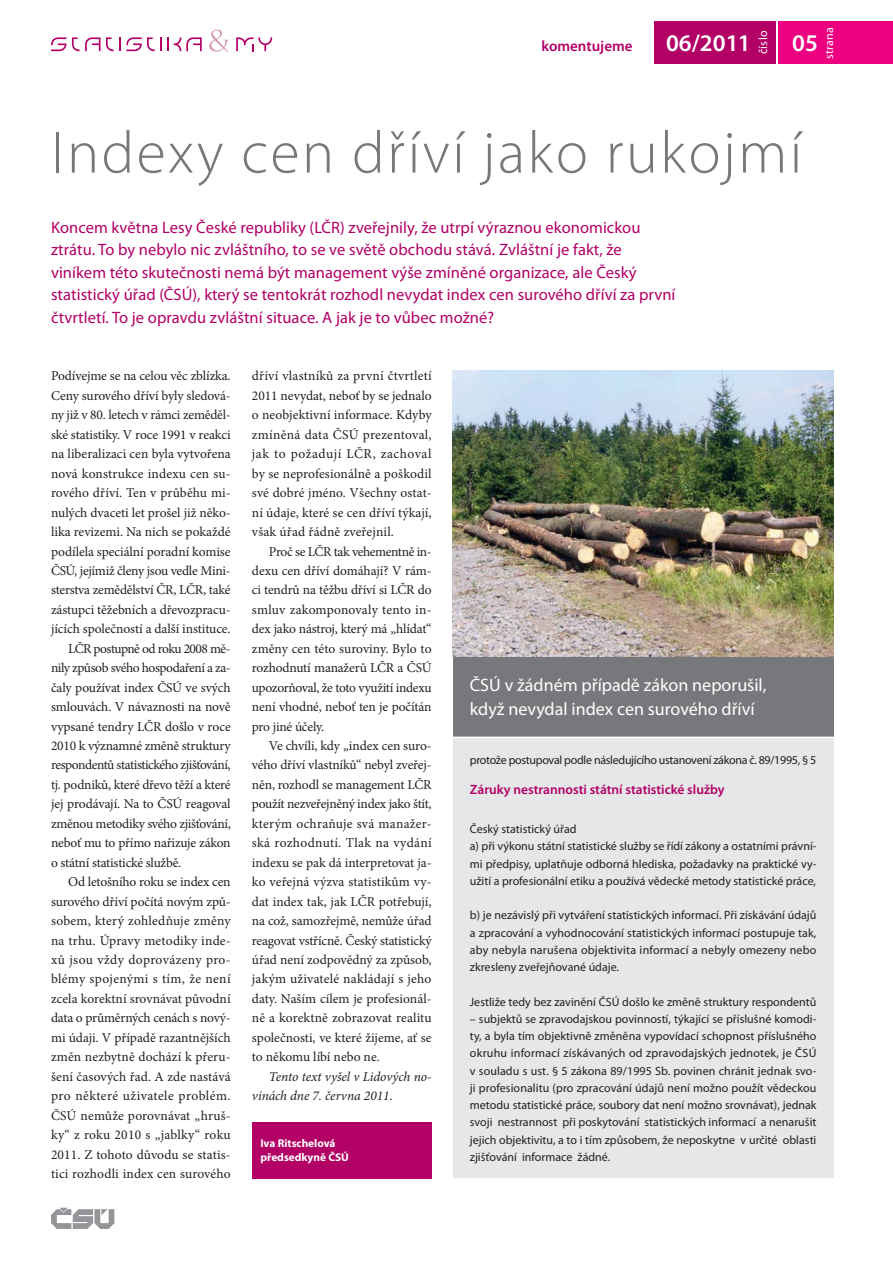
<style>
.page{position:relative;width:893px;height:1263px;background:#fff}
.page>*{position:absolute;margin:0;border:0;box-sizing:border-box;transform-origin:0 0}
.t1{font:300 60px "Myriad Pro";letter-spacing:.04em;color:#77787b}
.t2{font:600 24px "Myriad Pro";color:#fff}
.t3{font:18px/24px "Myriad Pro";color:#fff}
.t4{font:16.5px/22.5px "Myriad Pro";letter-spacing:.005em;color:#b20066}
.t5{font:600 15px "Myriad Pro";color:#b20066}
.t6{font:13.5px/19.5px "Minion Pro";letter-spacing:-.005em;color:#231f20;text-align:justify}
.t7{font:13.5px "Minion Pro";letter-spacing:.015em;color:#231f20}
.t8{font:13.5px "Minion Pro";letter-spacing:-.035em;color:#231f20}
.t9{font:13.5px "Minion Pro";letter-spacing:.03em;color:#231f20}
.t10{font:italic 13.5px/19.5px "Minion Pro";letter-spacing:-.005em;color:#231f20}
.t11{font:600 13.5px "Myriad Pro";color:#b20066}
.t12{font:13.5px "Minion Pro";letter-spacing:-.025em;color:#231f20}
.t13{font:13.5px "Minion Pro";letter-spacing:.02em;color:#231f20}
.t14{font:13.5px "Minion Pro";letter-spacing:.025em;color:#231f20}
.t15{font:13.5px "Minion Pro";letter-spacing:-.04em;color:#231f20}
.t16{font:12px/17.2px "Myriad Pro";color:#231f20;text-align:justify}
.t17{font:12px "Myriad Pro";letter-spacing:-.025em;color:#231f20}
.t18{font:12px "Myriad Pro";letter-spacing:.02em;color:#fff}
.t19{font:700 11.25px/14.2px "Myriad Pro";color:#fff}
</style>
<div class="page">
<div style="left:654px;top:21px;width:122px;height:43px;background:#b20066"></div>
<svg style="left:51px;top:1208px;width:63px;height:21px"></svg>
<svg style="left:51px;top:37px;width:15px;height:14px"></svg>
<svg style="left:168px;top:37px;width:34px;height:14px"></svg>
<svg style="left:236px;top:37px;width:36px;height:14px"></svg>
<svg style="left:72px;top:37px;width:89px;height:14px"></svg>
<svg style="left:209px;top:30px;width:21px;height:22px"></svg>
<div style="left:779px;top:21px;width:114px;height:43px;background:#ed0080"></div>
<div style="left:252px;top:1122px;width:180px;height:56px;background:#b20066"></div>
<div style="left:453px;top:738px;width:380px;height:440px;background:#e6e7e8"></div>
<div style="left:453px;top:656px;width:380px;height:81px;background:#77787b"></div>
<img style="left:453px;top:370px;width:380px;height:286px">
<p class="t5" style="left:541px;top:40px;width:93px">komentujeme</p>
<h2 class="t2" style="left:666px;top:34px;width:86px">06/2011</h2>
<p class="t18" style="left:759px;top:54px;width:25px;rotate:-90deg">číslo</p>
<h2 class="t2" style="left:792px;top:34px;width:27px">05</h2>
<p class="t18" style="left:825px;top:59px;width:34px;rotate:-90deg">strana</p>
<h1 class="t1" style="left:51px;top:130px;width:753px">Indexy cen dříví jako rukojmí</h1>
<p class="t4" style="left:51px;top:217px;width:626px">Koncem května Lesy České republiky (LČR) zveřejnily, že utrpí výraznou ekonomickou ztrátu. To by nebylo nic zvláštního, to se ve světě obchodu stává. Zvláštní je fakt, že viníkem této skutečnosti nemá být management výše zmíněné organizace, ale Český statistický úřad (ČSÚ), který se tentokrát rozhodl nevydat index cen surového dříví za první čtvrtletí. To je opravdu zvláštní situace. A jak je to vůbec možné?</p>
<p class="t6" style="left:51px;top:368px;width:181px">Podívejme se na celou věc zblízka.</p>
<p class="t6" style="left:51px;top:387px;width:181px">Ceny surového dříví byly sledová-</p>
<p class="t6" style="left:51px;top:406px;width:181px">ny již v 80. letech v rámci zeměděl-</p>
<p class="t6" style="left:51px;top:426px;width:181px">ské statistiky. V roce 1991 v reakci</p>
<p class="t6" style="left:51px;top:445px;width:181px">na liberalizaci cen byla vytvořena</p>
<p class="t7" style="left:51px;top:468px;width:181px">nová konstrukce indexu cen su-</p>
<p class="t6" style="left:51px;top:484px;width:181px">rového dříví. Ten v průběhu mi-</p>
<p class="t6" style="left:51px;top:504px;width:181px">nulých dvaceti let prošel již něko-</p>
<p class="t6" style="left:51px;top:523px;width:181px">lika revizemi. Na nich se pokaždé</p>
<p class="t6" style="left:51px;top:543px;width:181px">podílela speciální poradní komise</p>
<p class="t6" style="left:51px;top:562px;width:181px">ČSÚ, jejímiž členy jsou vedle Mini-</p>
<p class="t6" style="left:51px;top:581px;width:181px">sterstva zemědělství ČR, LČR, také</p>
<p class="t6" style="left:51px;top:601px;width:181px">zástupci těžebních a dřevozpracu-</p>
<p class="t6" style="left:51px;top:620px;width:181px">jících společností a další instituce.</p>
<p class="t15" style="left:68px;top:643px;width:164px">LČR postupně od roku 2008 mě-</p>
<p class="t8" style="left:51px;top:663px;width:181px">nily způsob svého hospodaření a za-</p>
<p class="t6" style="left:51px;top:679px;width:181px">čaly používat index ČSÚ ve svých</p>
<p class="t6" style="left:51px;top:698px;width:181px">smlouvách. V návaznosti na nově</p>
<p class="t6" style="left:51px;top:718px;width:181px">vypsané tendry LČR došlo v roce</p>
<p class="t6" style="left:51px;top:737px;width:181px">2010 k významné změně struktury</p>
<p class="t8" style="left:51px;top:760px;width:181px">respondentů statistického zjišťování,</p>
<p class="t6" style="left:51px;top:776px;width:181px">tj. podniků, které dřevo těží a které</p>
<p class="t6" style="left:51px;top:795px;width:181px">jej prodávají. Na to ČSÚ reagoval</p>
<p class="t12" style="left:51px;top:818px;width:181px">změnou metodiky svého zjišťování,</p>
<p class="t6" style="left:51px;top:834px;width:181px">neboť mu to přímo nařizuje zákon</p>
<p class="t6" style="left:51px;top:854px;width:132px">o státní statistické službě.</p>
<p class="t6" style="left:68px;top:873px;width:164px">Od letošního roku se index cen</p>
<p class="t6" style="left:51px;top:893px;width:181px">surového dříví počítá novým způ-</p>
<p class="t13" style="left:51px;top:915px;width:181px">sobem, který zohledňuje změny</p>
<p class="t7" style="left:51px;top:935px;width:181px">na trhu. Úpravy metodiky inde-</p>
<p class="t9" style="left:51px;top:954px;width:181px">xů jsou vždy doprovázeny pro-</p>
<p class="t14" style="left:51px;top:974px;width:181px">blémy spojenými s tím, že není</p>
<p class="t6" style="left:51px;top:990px;width:181px">zcela korektní srovnávat původní</p>
<p class="t6" style="left:51px;top:1009px;width:181px">data o průměrných cenách s nový-</p>
<p class="t6" style="left:51px;top:1029px;width:181px">mi údaji. V případě razantnějších</p>
<p class="t6" style="left:51px;top:1048px;width:181px">změn nezbytně dochází k přeru-</p>
<p class="t6" style="left:51px;top:1068px;width:181px">šení časových řad. A zde nastává</p>
<p class="t9" style="left:51px;top:1090px;width:181px">pro některé uživatele problém.</p>
<p class="t7" style="left:51px;top:1110px;width:181px">ČSÚ nemůže porovnávat „hruš-</p>
<p class="t7" style="left:51px;top:1129px;width:181px">ky“ z roku 2010 s „jablky“ roku</p>
<p class="t6" style="left:51px;top:1145px;width:181px">2011. Z tohoto důvodu se statis-</p>
<p class="t6" style="left:51px;top:1165px;width:181px">tici rozhodli index cen surového</p>
<p class="t6" style="left:252px;top:368px;width:181px">dříví vlastníků za první čtvrtletí 2011 nevydat, neboť by se jednalo o neobjektivní informace. Kdyby zmíněná data ČSÚ prezentoval, jak to požadují LČR, zachoval by se neprofesionálně a poškodil své dobré jméno. Všechny ostat&shy;ní údaje, které se cen dříví týkají, však úřad řádně zveřejnil.</p>
<p class="t6" style="left:252px;top:543px;width:181px;text-indent:17px">Proč se LČR tak vehementně in&shy;dexu cen dříví domáhají? V rám&shy;ci tendrů na těžbu dříví si LČR do smluv zakomponovaly tento in&shy;dex jako nástroj, který má „hlídat“ změny cen této suroviny. Bylo to rozhodnutí manažerů LČR a ČSÚ upozorňoval, že toto využití indexu není vhodné, neboť ten je počítán pro jiné účely.</p>
<p class="t6" style="left:252px;top:737px;width:181px;text-indent:17px">Ve chvíli, kdy „index cen suro&shy;vého dříví vlastníků“ nebyl zveřej&shy;něn, rozhodl se management LČR použít nezveřejněný index jako štít, kterým ochraňuje svá manažer&shy;ská rozhodnutí. Tlak na vydání indexu se pak dá interpretovat ja&shy;ko veřejná výzva statistikům vy&shy;dat index tak, jak LČR potřebují, na což, samozřejmě, nemůže úřad reagovat vstřícně. Český statistický úřad není zodpovědný za způsob, jakým uživatelé nakládají s jeho daty. Naším cílem je profesionál&shy;ně a korektně zobrazovat realitu společnosti, ve které žijeme, ať se to někomu líbí nebo ne.</p>
<p class="t10" style="left:252px;top:1068px;width:181px;text-indent:17px">Tento text vyšel v Lidových no&shy;vinách dne 7. června 2011.</p>
<p class="t19" style="left:260px;top:1137px;width:90px">Iva Ritschelová předsedkyně ČSÚ</p>
<h3 class="t3" style="left:470px;top:675px;width:298px">ČSÚ v žádném případě zákon neporušil, když nevydal index cen surového dříví</h3>
<p class="t17" style="left:470px;top:755px;width:348px">protože postupoval podle následujícího ustanovení zákona č. 89/1995, § 5</p>
<p class="t11" style="left:470px;top:784px;width:256px">Záruky nestrannosti státní statistické služby</p>
<p class="t16" style="left:470px;top:822px;width:348px;text-align:left">Český statistický úřad<br>a) při výkonu státní statistické služby se řídí zákony a ostatními právní&shy;mi předpisy, uplatňuje odborná hlediska, požadavky na praktické vy&shy;užití a profesionální etiku a používá vědecké metody statistické práce,</p>
<p class="t16" style="left:470px;top:908px;width:348px">b) je nezávislý při vytváření statistických informací. Při získávání údajů a zpracování a vyhodnocování statistických informací postupuje tak, aby nebyla narušena objektivita informací a nebyly omezeny nebo zkresleny zveřejňované údaje.</p>
<p class="t16" style="left:470px;top:994px;width:348px">Jestliže tedy bez zavinění ČSÚ došlo ke změně struktury respondentů</p>
<p class="t16" style="left:470px;top:1011px;width:348px">– subjektů se zpravodajskou povinností, týkající se příslušné komodi&shy;ty, a byla tím objektivně změněna vypovídací schopnost příslušného okruhu informací získávaných od zpravodajských jednotek, je ČSÚ v souladu s ust. § 5 zákona 89/1995 Sb. povinen chránit jednak svo&shy;ji profesionalitu (pro zpracování údajů není možno použít vědeckou metodu statistické práce, soubory dat není možno srovnávat), jednak svoji nestrannost při poskytování statistických informací a nenarušit jejich objektivitu, a to i tím způsobem, že neposkytne v určité oblasti zjišťování informace žádné.</p>
</div>
